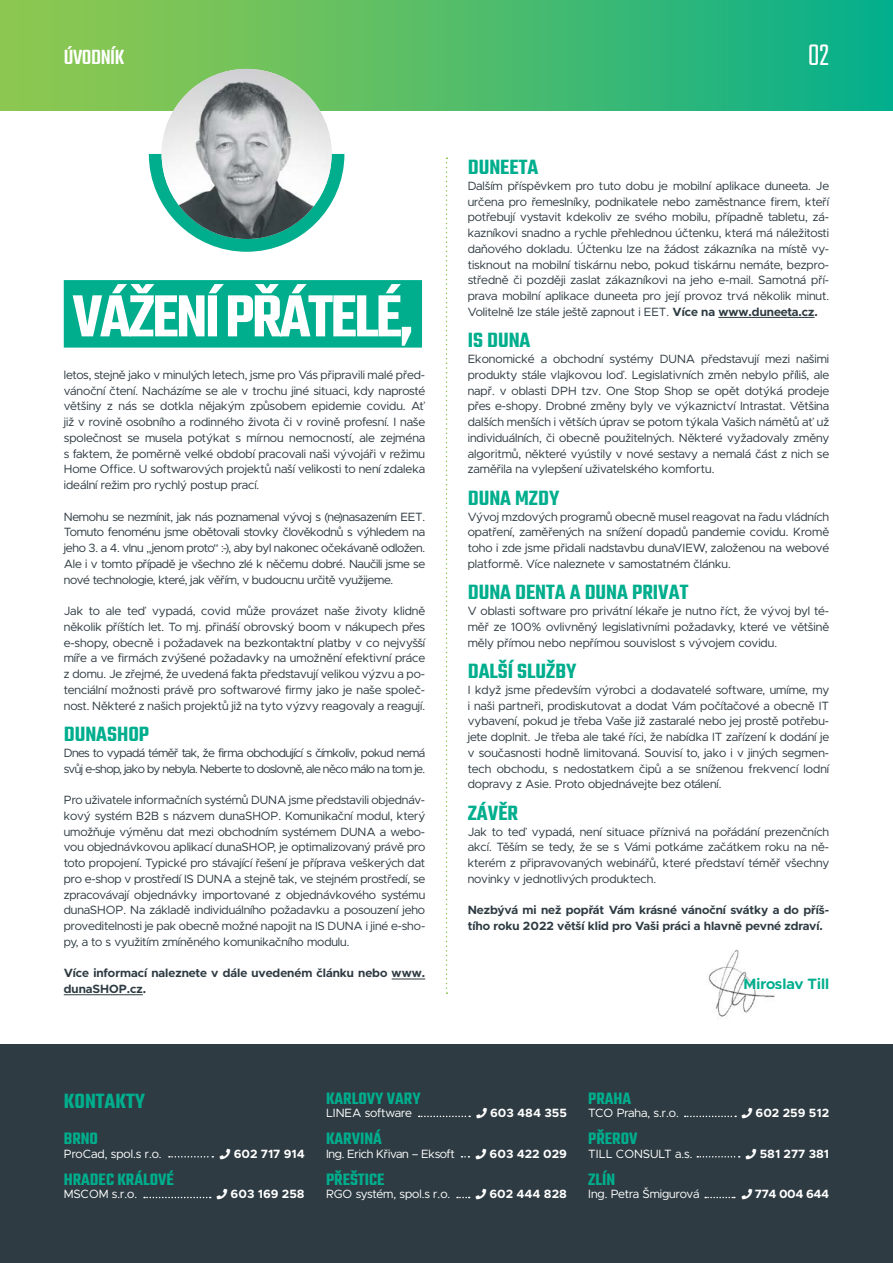
<style>
.page{position:relative;width:893px;height:1263px;background:#fff}
.page>*{position:absolute;margin:0;border:0;box-sizing:border-box;transform-origin:0 0}
.t1{font:600 64.5px "Teko";letter-spacing:-.04em;color:#fff}
.t2{font:300 33px "Teko";color:#fff}
.t3{font:600 22.5px "Teko";color:#00ae8e}
.t4{font:500 22.5px "Teko";letter-spacing:-.02em;color:#fff}
.t5{font:600 18px "Teko";color:#00ae8e}
.t6{font:700 15px "Metropolis";color:#00ae8e}
.t7{font:12px/15.8px "Metropolis";letter-spacing:-.005em;color:#2e3b42;text-align:justify}
.t8{font:700 12px/15.8px "Metropolis";color:#2e3b42}
.t9{font:12px/15.8px "Metropolis";letter-spacing:-.04em;color:#2e3b42}
.t10{font:12px "Metropolis";color:#fff}
.t11{font:700 12px "Metropolis";color:#fff}
.t12{font:12px "Metropolis";letter-spacing:-.02em;color:#fff}
.t13{font:700 12px "Metropolis";letter-spacing:-.03em;color:#fff}
.s1{font-weight:700}
</style>
<div class="page">
<img style="left:708px;top:950px;width:67px;height:69px">
<div style="left:0;top:0;width:893px;height:111px;background:linear-gradient(to right,#98c94c,#0ab08a)"></div>
<svg style="left:149px;top:154px;width:195px;height:98px"></svg>
<div style="left:0;top:1044px;width:893px;height:219px;background:#2e3b42"></div>
<svg style="left:169px;top:1156px;width:44px;height:1px"></svg>
<svg style="left:144px;top:1197px;width:67px;height:1px"></svg>
<svg style="left:419px;top:1116px;width:51px;height:1px"></svg>
<svg style="left:697px;top:1156px;width:43px;height:1px"></svg>
<svg style="left:705px;top:1197px;width:30px;height:1px"></svg>
<svg style="left:685px;top:1116px;width:51px;height:1px"></svg>
<hr style="left:392px;top:979px;width:33px;height:1px;background:#2e3b42">
<hr style="left:64px;top:994px;width:79px;height:1px;background:#2e3b42">
<hr style="left:718px;top:317px;width:96px;height:1px;background:#2e3b42">
<img style="left:162px;top:69px;width:170px;height:170px;border-radius:85px">
<svg style="left:446px;top:158px;width:1px;height:836px"></svg>
<div style="left:64px;top:280px;width:358px;height:68px;background:#00ae8e"></div>
<h3 class="t4" style="left:64px;top:44px;width:62px">ÚVODNÍK</h3>
<h2 class="t2" style="left:808px;top:37px;width:23px">02</h2>
<h1 class="t1" style="left:72px;top:277px;width:343px">VÁŽENÍ PŘÁTELÉ,</h1>
<p class="t7" style="left:64px;top:367px;width:363px">letos, stejně jako v minulých letech, jsme pro Vás připravili malé před&shy;vánoční čtení. Nacházíme se ale v trochu jiné situaci, kdy naprosté většiny z nás se dotkla nějakým způsobem epidemie covidu. Ať již v rovině osobního a rodinného života či v rovině profesní. I naše společnost se musela potýkat s mírnou nemocností, ale zejména s faktem, že poměrně velké období pracovali naši vývojáři v režimu Home Office. U softwarových projektů naší velikosti to není zdaleka ideální režim pro rychlý postup prací.</p>
<p class="t7" style="left:64px;top:508px;width:363px">Nemohu se nezmínit, jak nás poznamenal vývoj s (ne)nasazením EET.<br>Tomuto fenoménu jsme obětovali stovky člověkodnů s výhledem na jeho 3. a 4. vlnu „jenom proto“ :-), aby byl nakonec očekávaně odložen.<br>Ale i v tomto případě je všechno zlé k něčemu dobré. Naučili jsme se nové technologie, které, jak věřím, v budoucnu určitě využijeme.</p>
<p class="t7" style="left:64px;top:603px;width:363px">Jak to ale teď vypadá, covid může provázet naše životy klidně několik příštích let. To mj. přináší obrovský boom v nákupech přes e-shopy, obecně i požadavek na bezkontaktní platby v co nejvyšší míře a ve firmách zvýšené požadavky na umožnění efektivní práce z domu. Je zřejmé, že uvedená fakta představují velikou výzvu a po&shy;tenciální možnosti právě pro softwarové firmy jako je naše společ&shy;nost. Některé z našich projektů již na tyto výzvy reagovaly a reagují.</p>
<h3 class="t3" style="left:64px;top:720px;width:87px">DUNASHOP</h3>
<p class="t9" style="left:64px;top:745px;width:363px">Dnes to vypadá téměř tak, že firma obchodující s čímkoliv, pokud nemá svůj e-shop, jako by nebyla. Neberte to doslovně, ale něco málo na tom je.</p>
<p class="t7" style="left:64px;top:792px;width:363px">Pro uživatele informačních systémů DUNA jsme představili objednáv&shy;kový systém B2B s názvem dunaSHOP. Komunikační modul, který umožňuje výměnu dat mezi obchodním systémem DUNA a webo&shy;vou objednávkovou aplikací dunaSHOP, je optimalizovaný právě pro toto propojení. Typické pro stávající řešení je příprava veškerých dat pro e-shop v prostředí IS DUNA a stejně tak, ve stejném prostředí, se zpracovávají objednávky importované z objednávkového systému dunaSHOP. Na základě individuálního požadavku a posouzení jeho proveditelnosti je pak obecně možné napojit na IS DUNA i jiné e-sho&shy;py, a to s využitím zmíněného komunikačního modulu.</p>
<p class="t8" style="left:64px;top:965px;width:363px">Více informací naleznete v dále uvedeném článku nebo www. dunaSHOP.cz.</p>
<h3 class="t3" style="left:468px;top:153px;width:72px">DUNEETA</h3>
<p class="t7" style="left:468px;top:178px;width:363px">Dalším příspěvkem pro tuto dobu je mobilní aplikace duneeta. Je určena pro řemeslníky, podnikatele nebo zaměstnance firem, kteří potřebují vystavit kdekoliv ze svého mobilu, případně tabletu, zá&shy;kazníkovi snadno a rychle přehlednou účtenku, která má náležitosti daňového dokladu. Účtenku lze na žádost zákazníka na místě vy&shy;tisknout na mobilní tiskárnu nebo, pokud tiskárnu nemáte, bezpro&shy;středně či později zaslat zákazníkovi na jeho e-mail. Samotná pří&shy;prava mobilní aplikace duneeta pro její provoz trvá několik minut.<br>Volitelně lze stále ještě zapnout i EET. <span class="s1">Více na www.duneeta.cz.</span></p>
<h3 class="t3" style="left:468px;top:327px;width:64px">IS DUNA</h3>
<p class="t7" style="left:468px;top:351px;width:363px">Ekonomické a obchodní systémy DUNA představují mezi našimi produkty stále vlajkovou loď. Legislativních změn nebylo příliš, ale např. v oblasti DPH tzv. One Stop Shop se opět dotýká prodeje přes e-shopy. Drobné změny byly ve výkaznictví Intrastat. Většina dalších menších i větších úprav se potom týkala Vašich námětů ať už individuálních, či obecně použitelných. Některé vyžadovaly změny algoritmů, některé vyústily v nové sestavy a nemalá část z nich se zaměřila na vylepšení uživatelského komfortu.</p>
<h3 class="t3" style="left:468px;top:484px;width:93px">DUNA MZDY</h3>
<p class="t7" style="left:468px;top:509px;width:363px">Vývoj mzdových programů obecně musel reagovat na řadu vládních opatření, zaměřených na snížení dopadů pandemie covidu. Kromě toho i zde jsme přidali nadstavbu dunaVIEW, založenou na webové platformě. Více naleznete v samostatném článku.</p>
<h3 class="t3" style="left:468px;top:579px;width:222px">DUNA DENTA A DUNA PRIVAT</h3>
<p class="t7" style="left:468px;top:603px;width:363px">V oblasti software pro privátní lékaře je nutno říct, že vývoj byl té&shy;měř ze 100% ovlivněný legislativními požadavky, které ve většině měly přímou nebo nepřímou souvislost s vývojem covidu.</p>
<h3 class="t3" style="left:468px;top:657px;width:110px">DALŠÍ SLUŽBY</h3>
<p class="t7" style="left:468px;top:682px;width:363px">I když jsme především výrobci a dodavatelé software, umíme, my i naši partneři, prodiskutovat a dodat Vám počítačové a obecně IT vybavení, pokud je třeba Vaše již zastaralé nebo jej prostě potřebu&shy;jete doplnit. Je třeba ale také říci, že nabídka IT zařízení k dodání je v současnosti hodně limitovaná. Souvisí to, jako i v jiných segmen&shy;tech obchodu, s nedostatkem čipů a se sníženou frekvencí lodní dopravy z Asie. Proto objednávejte bez otálení.</p>
<h3 class="t3" style="left:468px;top:799px;width:52px">ZÁVĚR</h3>
<p class="t7" style="left:468px;top:824px;width:363px">Jak to teď vypadá, není situace příznivá na pořádání prezenčních akcí. Těším se tedy, že se s Vámi potkáme začátkem roku na ně&shy;kterém z připravovaných webinářů, které představí téměř všechny novinky v jednotlivých produktech.</p>
<p class="t8" style="left:468px;top:902px;width:363px">Nezbývá mi než popřát Vám krásné vánoční svátky a do příš&shy;tího roku 2022 větší klid pro Vaši práci a hlavně pevné zdraví.</p>
<p class="t6" style="left:744px;top:975px;width:87px">Miroslav Till</p>
<h3 class="t3" style="left:64px;top:1087px;width:83px">KONTAKTY</h3>
<h3 class="t5" style="left:64px;top:1128px;width:36px">BRNO</h3>
<p class="t10" style="left:64px;top:1146px;width:99px">ProCad, spol.s r.o.</p>
<h3 class="t5" style="left:64px;top:1168px;width:112px">HRADEC KRÁLOVÉ</h3>
<p class="t10" style="left:64px;top:1186px;width:75px">MSCOM s.r.o.</p>
<p class="t11" style="left:234px;top:1146px;width:73px">602 717 914</p>
<p class="t11" style="left:231px;top:1186px;width:76px">603 169 258</p>
<h3 class="t5" style="left:326px;top:1087px;width:96px">KARLOVY VARY</h3>
<p class="t10" style="left:326px;top:1106px;width:87px">LINEA software</p>
<h3 class="t5" style="left:326px;top:1128px;width:57px">KARVINÁ</h3>
<p class="t12" style="left:326px;top:1146px;width:130px">Ing. Erich Křivan – Eksoft</p>
<h3 class="t5" style="left:326px;top:1168px;width:60px">PŘEŠTICE</h3>
<p class="t10" style="left:326px;top:1187px;width:126px">RGO systém, spol.s r.o.</p>
<p class="t11" style="left:490px;top:1106px;width:78px">603 484 355</p>
<p class="t11" style="left:490px;top:1146px;width:79px">603 422 029</p>
<p class="t11" style="left:489px;top:1187px;width:79px">602 444 828</p>
<h3 class="t5" style="left:588px;top:1087px;width:45px">PRAHA</h3>
<p class="t10" style="left:588px;top:1106px;width:92px">TCO Praha, s.r.o.</p>
<h3 class="t5" style="left:588px;top:1128px;width:51px">PŘEROV</h3>
<p class="t10" style="left:588px;top:1146px;width:106px">TILL CONSULT a.s.</p>
<h3 class="t5" style="left:588px;top:1168px;width:29px">ZLÍN</h3>
<p class="t10" style="left:588px;top:1187px;width:113px">Ing. Petra Šmigurová</p>
<p class="t11" style="left:755px;top:1106px;width:75px">602 259 512</p>
<p class="t11" style="left:760px;top:1146px;width:71px">581 277 381</p>
<p class="t13" style="left:755px;top:1187px;width:76px">774 004 644</p>
</div>
